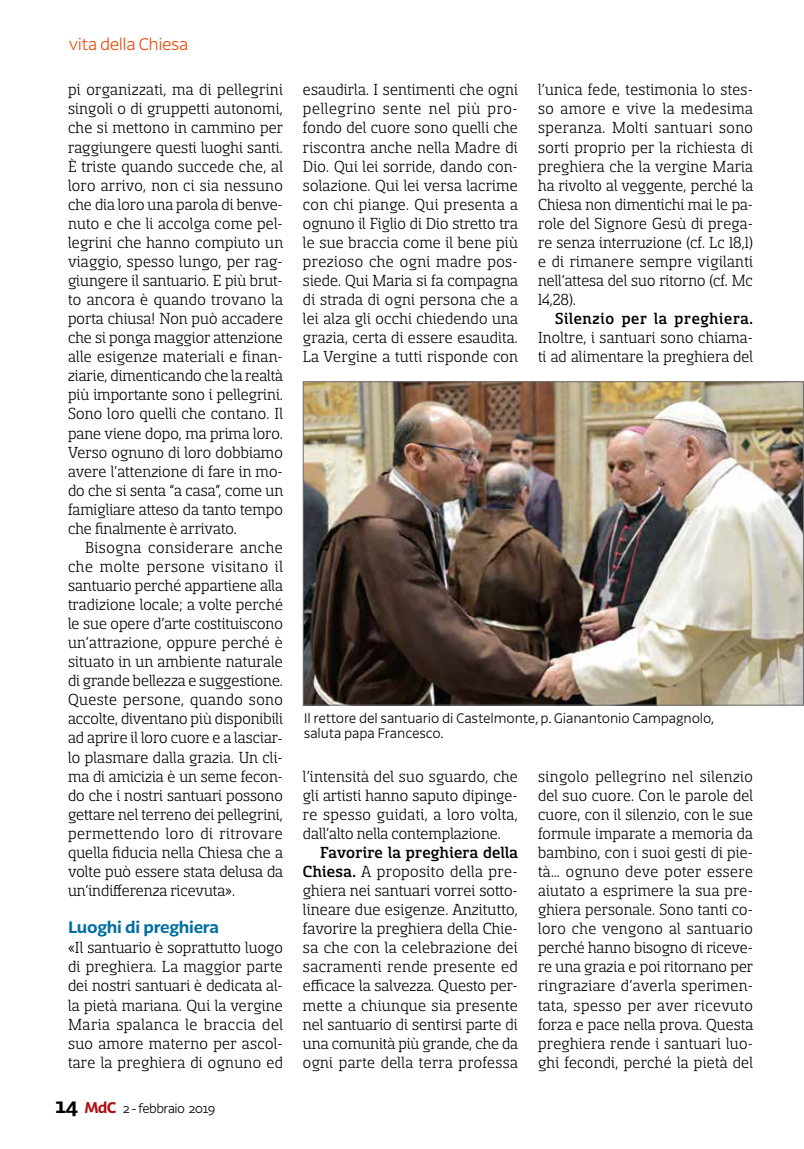
<style>
.page{position:relative;width:804px;height:1149px;background:#fff}
.page>*{position:absolute;margin:0;border:0;box-sizing:border-box;transform-origin:0 0}
.t1{font:17.7px/19px "Sancoale Slab Norm";letter-spacing:.01em;color:#000;text-align:justify;scale:.95 1}
.t2{font:17.7px/19px "Sancoale Slab Norm";letter-spacing:.01em;color:#000;text-align:justify;scale:.94 1}
.t3{font:17.7px/19px "Sancoale Slab Norm";letter-spacing:.01em;color:#000;text-align:justify;scale:.96 1}
.t4{font:500 17.7px "Sancoale Slab Norm";letter-spacing:.04em;color:#000;scale:.94 1}
.t5{font:300 16.5px "Latina Essential";letter-spacing:-.03em;color:#e94e0f}
.t6{font:700 16.05px "Latina Essential";letter-spacing:-.02em;color:#006ea0}
.t7{font:300 13.5px/15.5px "Latina Essential";letter-spacing:-.01em;color:#000}
.t8{font:300 12.75px "Latina Essential";letter-spacing:-.05em;color:#000}
.s1{font-weight:700;font-size:21px}
.s2{font-weight:700;font-size:15px;color:#ae0e16}
.s3{font-weight:500}
</style>
<div class="page">
<img style="left:305px;top:383px;width:496px;height:320px">
<div style="left:303px;top:381px;width:500px;height:324px;border:1px solid #706f6f"></div>
<p class="t5" style="left:69px;top:34px;width:121px">vita della Chiesa</p>
<p class="t1" style="left:68px;top:81px;width:228px">pi organizzati, ma di pellegrini singoli o di gruppetti autonomi, che si mettono in cammino per raggiungere questi luoghi santi.<br>È triste quando succede che, al loro arrivo, non ci sia nessuno che dia loro una parola di benve&shy;nuto e che li accolga come pel&shy;legrini che hanno compiuto un viaggio, spesso lungo, per rag&shy;giungere il santuario. E più brut&shy;to ancora è quando trovano la porta chiusa! Non può accadere che si ponga maggior attenzione alle esigenze materiali e finan&shy;ziarie, dimenticando che la realtà più importante sono i pellegrini.<br>Sono loro quelli che contano. Il pane viene dopo, ma prima loro.<br>Verso ognuno di loro dobbiamo avere l’attenzione di fare in mo&shy;do che si senta “a casa”, come un famigliare atteso da tanto tempo che finalmente è arrivato.</p>
<p class="t1" style="left:68px;top:538px;width:228px;text-indent:17px">Bisogna considerare anche che molte persone visitano il santuario perché appartiene alla tradizione locale; a volte perché le sue opere d’arte costituiscono un’attrazione, oppure perché è situato in un ambiente naturale di grande bellezza e suggestione.<br>Queste persone, quando sono accolte, diventano più disponibili ad aprire il loro cuore e a lasciar&shy;lo plasmare dalla grazia. Un cli&shy;ma di amicizia è un seme fecon&shy;do che i nostri santuari possono gettare nel terreno dei pellegrini, permettendo loro di ritrovare quella fiducia nella Chiesa che a volte può essere stata delusa da un’indifferenza ricevuta».</p>
<p class="t6" style="left:68px;top:917px;width:152px">Luoghi di preghiera</p>
<p class="t1" style="left:68px;top:938px;width:228px">«Il santuario è soprattutto luogo di preghiera. La maggior parte dei nostri santuari è dedicata al&shy;la pietà mariana. Qui la vergine Maria spalanca le braccia del suo amore materno per ascol&shy;tare la preghiera di ognuno ed</p>
<p class="t8" style="left:55px;top:1100px;width:161px"><span class="s1">14</span> <span class="s2">MdC</span> 2 - febbraio 2019</p>
<p class="t1" style="left:303px;top:81px;width:228px">esaudirla. I sentimenti che ogni pellegrino sente nel più pro&shy;fondo del cuore sono quelli che riscontra anche nella Madre di Dio. Qui lei sorride, dando con&shy;solazione. Qui lei versa lacrime con chi piange. Qui presenta a ognuno il Figlio di Dio stretto tra le sue braccia come il bene più prezioso che ogni madre pos&shy;siede. Qui Maria si fa compagna di strada di ogni persona che a lei alza gli occhi chiedendo una grazia, certa di essere esaudita.<br>La Vergine a tutti risponde con</p>
<p class="t2" style="left:538px;top:81px;width:230px">l’unica fede, testimonia lo stes&shy;so amore e vive la medesima speranza. Molti santuari sono sorti proprio per la richiesta di preghiera che la vergine Maria ha rivolto al veggente, perché la Chiesa non dimentichi mai le pa&shy;role del Signore Gesù di prega&shy;re senza interruzione (cf. Lc 18,1) e di rimanere sempre vigilanti nell’attesa del suo ritorno (cf. Mc 14,28).</p>
<p class="t4" style="left:555px;top:310px;width:212px">Silenzio per la preghiera.</p>
<p class="t2" style="left:538px;top:328px;width:230px">Inoltre, i santuari sono chiama&shy;ti ad alimentare la preghiera del</p>
<p class="t7" style="left:304px;top:710px;width:412px">Il rettore del santuario di Castelmonte, p. Gianantonio Campagnolo, saluta papa Francesco.</p>
<p class="t1" style="left:303px;top:766px;width:228px">l’intensità del suo sguardo, che gli artisti hanno saputo dipinge&shy;re spesso guidati, a loro volta, dall’alto nella contemplazione.</p>
<p class="t3" style="left:303px;top:843px;width:225px;text-indent:17px"><span class="s3">Favorire la preghiera della Chiesa.</span> A proposito della pre&shy;ghiera nei santuari vorrei sotto&shy;lineare due esigenze. Anzitutto, favorire la preghiera della Chie&shy;sa che con la celebrazione dei sacramenti rende presente ed efficace la salvezza. Questo per&shy;mette a chiunque sia presente nel santuario di sentirsi parte di una comunità più grande, che da ogni parte della terra professa</p>
<p class="t2" style="left:538px;top:766px;width:230px">singolo pellegrino nel silenzio del suo cuore. Con le parole del cuore, con il silenzio, con le sue formule imparate a memoria da bambino, con i suoi gesti di pie&shy;tà… ognuno deve poter essere aiutato a esprimere la sua pre&shy;ghiera personale. Sono tanti co&shy;loro che vengono al santuario perché hanno bisogno di riceve&shy;re una grazia e poi ritornano per ringraziare d’averla sperimen&shy;tata, spesso per aver ricevuto forza e pace nella prova. Questa preghiera rende i santuari luo&shy;ghi fecondi, perché la pietà del</p>
</div>
